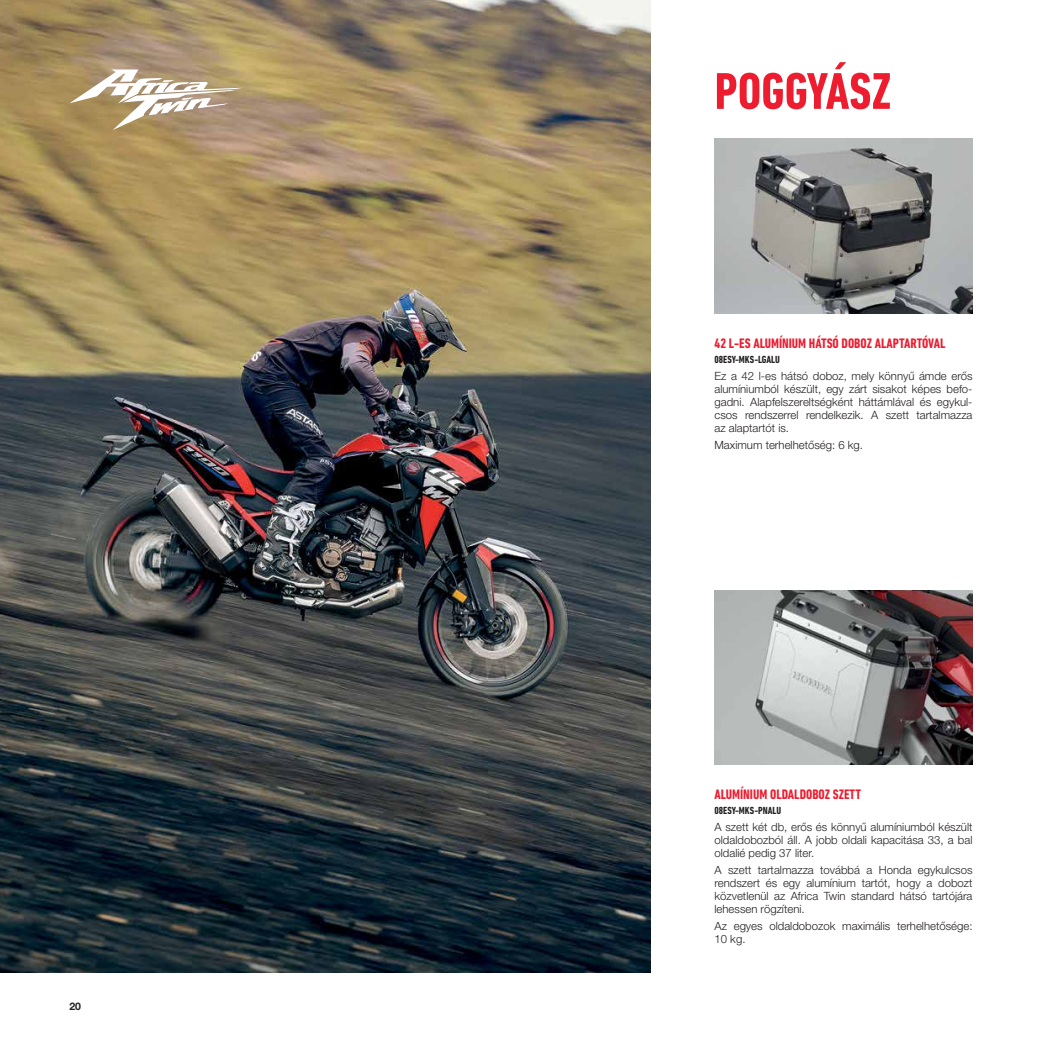
<style>
.page{position:relative;width:1042px;height:1042px;background:#fff}
.page>*{position:absolute;margin:0;border:0;box-sizing:border-box;transform-origin:0 0}
.t1{font:700 condensed 52.5px "DIN Next LT Pro";color:#ed1c2f}
.t2{font:700 condensed 14px "DIN Next LT Pro";color:#ed1c2f}
.t3{font:300 11.38px/13.1px "Helvetica Neue LT Pro";color:#231f20;text-align:justify}
.t4{font:700 condensed 10.5px "DIN Next LT Pro";color:#231f20}
.t5{font:700 10.5px "Helvetica Neue LT Pro";color:#231f20}
</style>
<div class="page">
<img style="left:714px;top:139px;width:258px;height:174px">
<img style="left:714px;top:590px;width:258px;height:174px">
<img style="left:0;top:0;width:650px;height:972px">
<svg style="left:69px;top:69px;width:174px;height:61px"></svg>
<p class="t5" style="left:69px;top:1000px;width:13px">20</p>
<h1 class="t1" style="left:714px;top:61px;width:178px">POGGYÁSZ</h1>
<p class="t2" style="left:714px;top:336px;width:232px">42 L-ES ALUMÍNIUM HÁTSÓ DOBOZ ALAPTARTÓVAL</p>
<p class="t4" style="left:714px;top:354px;width:67px">08ESY-MKS-LGALU</p>
<p class="t3" style="left:714px;top:369px;width:259px">Ez a 42 l-es hátsó doboz, mely könnyű ámde erős alumíniumból készült, egy zárt sisakot képes befo&shy;gadni. Alapfelszereltségként háttámlával és egykul&shy;csos rendszerrel rendelkezik. A szett tartalmazza az alaptartót is.</p>
<p class="t3" style="left:714px;top:438px;width:150px">Maximum terhelhetőség: 6 kg.</p>
<p class="t2" style="left:714px;top:787px;width:148px">ALUMÍNIUM OLDALDOBOZ SZETT</p>
<p class="t4" style="left:714px;top:804px;width:68px">08ESY-MKS-PNALU</p>
<p class="t3" style="left:714px;top:820px;width:259px">A szett két db, erős és könnyű alumíniumból készült oldaldobozból áll. A jobb oldali kapacitása 33, a bal oldalié pedig 37 liter.</p>
<p class="t3" style="left:714px;top:863px;width:259px">A szett tartalmazza továbbá a Honda egykulcsos rendszert és egy alumínium tartót, hogy a dobozt közvetlenül az Africa Twin standard hátsó tartójára lehessen rögzíteni.</p>
<p class="t3" style="left:714px;top:919px;width:259px">Az egyes oldaldobozok maximális terhelhetősége:<br>10 kg.</p>
</div>
